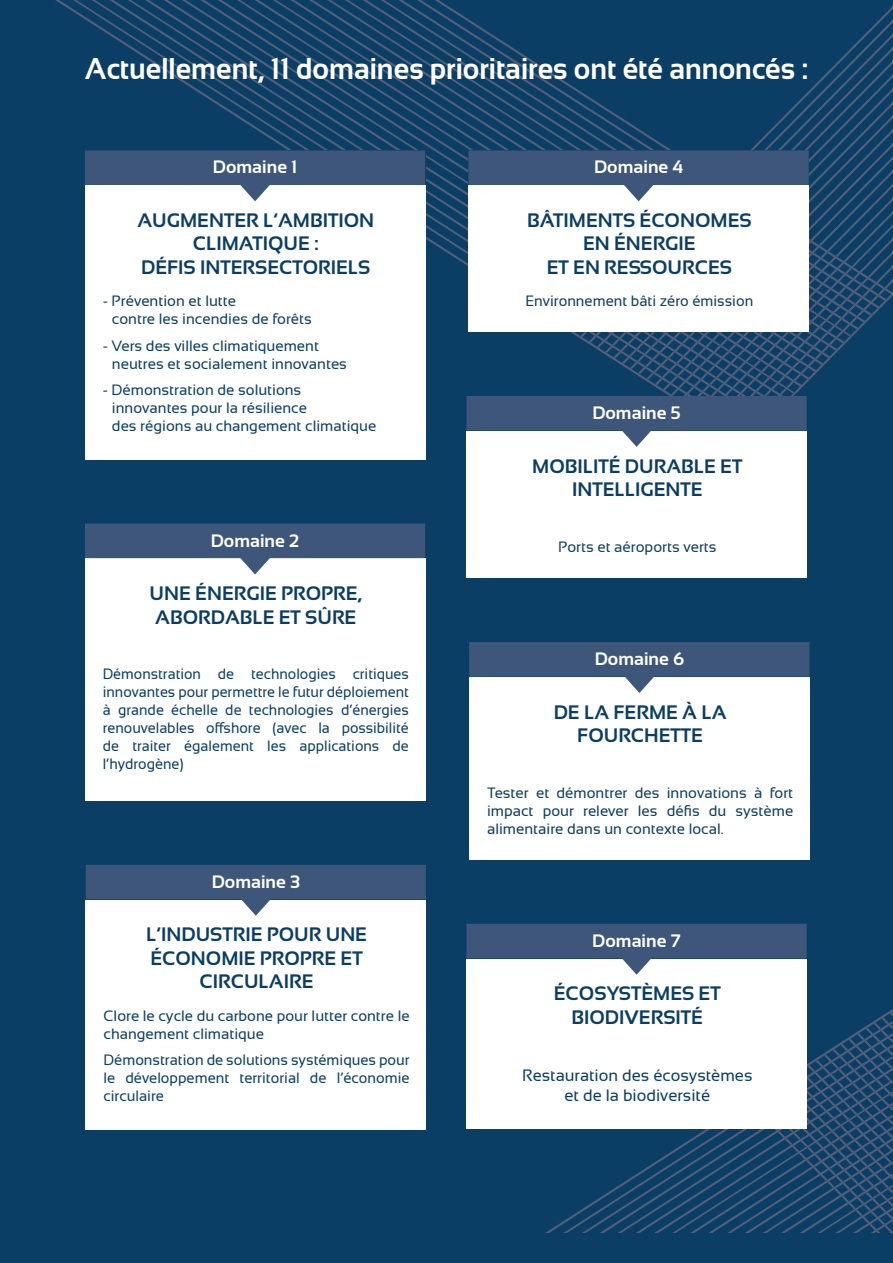
<style>
.page{position:relative;width:893px;height:1263px;background:#0b3e65}
.page>*{position:absolute;margin:0;border:0;box-sizing:border-box;transform-origin:0 0}
.t1{font:700 30px "Sansation";color:#fff;scale:.95 1}
.t2{font:700 19.5px/23.4px "Sansation";color:#0b3e65;text-align:center}
.t3{font:700 18px "Sansation";color:#fff}
.t4{font:16.5px/19.8px "Sansation";color:#0b3e65;text-align:center}
.t5{font:15px/18px "Sansation";color:#0b3e65}
.t6{font:15px/18px "Sansation";color:#0b3e65;text-align:justify;scale:.96 1}
</style>
<div class="page">
<svg style="left:398px;top:0;width:28px;height:309px"></svg>
<svg style="left:417px;top:0;width:18px;height:302px"></svg>
<svg style="left:435px;top:0;width:31px;height:265px"></svg>
<svg style="left:608px;top:1181px;width:18px;height:52px"></svg>
<svg style="left:626px;top:1169px;width:18px;height:64px"></svg>
<svg style="left:644px;top:1009px;width:249px;height:224px"></svg>
<div style="left:85px;top:151px;width:340px;height:309px;background:#fff"></div>
<svg style="left:85px;top:150px;width:340px;height:51px"></svg>
<div style="left:85px;top:525px;width:340px;height:276px;background:#fff"></div>
<svg style="left:85px;top:524px;width:340px;height:50px"></svg>
<div style="left:86px;top:866px;width:340px;height:263px;background:#fff"></div>
<svg style="left:86px;top:865px;width:340px;height:51px"></svg>
<div style="left:469px;top:643px;width:340px;height:217px;background:#fff"></div>
<svg style="left:469px;top:642px;width:340px;height:51px"></svg>
<div style="left:466px;top:397px;width:341px;height:181px;background:#fff"></div>
<svg style="left:466px;top:6px;width:427px;height:441px"></svg>
<div style="left:466px;top:925px;width:341px;height:204px;background:#fff"></div>
<svg style="left:466px;top:924px;width:341px;height:51px"></svg>
<h1 class="t1" style="left:85px;top:52px;width:763px">Actuellement, 11 domaines prioritaires ont été annoncés :</h1>
<p class="t3" style="left:213px;top:157px;width:86px">Domaine 1</p>
<h2 class="t2" style="left:137px;top:209px;width:238px">AUGMENTER L’AMBITION<br>CLIMATIQUE :<br>DÉFIS INTERSECTORIELS</h2>
<p class="t5" style="left:112px;top:292px;width:201px;text-indent:-9px">- Prévention et lutte<br>contre les incendies de forêts</p>
<p class="t5" style="left:112px;top:337px;width:237px;text-indent:-9px">- Vers des villes climatiquement neutres et socialement innovantes</p>
<p class="t5" style="left:112px;top:381px;width:266px;text-indent:-9px">- Démonstration de solutions innovantes pour la résilience<br>des régions au changement climatique</p>
<p class="t3" style="left:211px;top:530px;width:90px">Domaine 2</p>
<h2 class="t2" style="left:150px;top:582px;width:214px;text-align:left">UNE ÉNERGIE PROPRE,<br>ABORDABLE ET SÛRE</h2>
<p class="t6" style="left:103px;top:665px;width:320px">Démonstration de technologies critiques innovantes pour permettre le futur déploiement à grande échelle de technologies d’énergies renouvelables offshore (avec la possibilité de traiter également les applications de l’hydrogène)</p>
<p class="t3" style="left:212px;top:871px;width:90px">Domaine 3</p>
<h2 class="t2" style="left:146px;top:923px;width:223px">L’INDUSTRIE POUR UNE<br>ÉCONOMIE PROPRE ET<br>CIRCULAIRE</h2>
<p class="t5" style="left:103px;top:1006px;width:308px">Clore le cycle du carbone pour lutter contre le changement climatique</p>
<p class="t5" style="left:103px;top:1051px;width:308px;text-align:justify">Démonstration de solutions systémiques pour le développement territorial de l’économie circulaire</p>
<p class="t3" style="left:594px;top:157px;width:90px">Domaine 4</p>
<h2 class="t2" style="left:527px;top:209px;width:226px">BÂTIMENTS ÉCONOMES<br>EN ÉNERGIE<br>ET EN RESSOURCES</h2>
<p class="t5" style="left:525px;top:292px;width:229px">Environnement bâti zéro émission</p>
<p class="t3" style="left:592px;top:403px;width:90px">Domaine 5</p>
<h2 class="t2" style="left:532px;top:454px;width:212px">MOBILITÉ DURABLE ET<br>INTELLIGENTE</h2>
<p class="t5" style="left:558px;top:538px;width:160px">Ports et aéroports verts</p>
<p class="t3" style="left:595px;top:649px;width:91px">Domaine 6</p>
<h2 class="t2" style="left:554px;top:700px;width:174px">DE LA FERME À LA<br>FOURCHETTE</h2>
<p class="t5" style="left:487px;top:784px;width:308px;text-align:justify">Tester et démontrer des innovations à fort impact pour relever les défis du système alimentaire dans un contexte local.</p>
<p class="t3" style="left:592px;top:930px;width:90px">Domaine 7</p>
<h2 class="t2" style="left:554px;top:982px;width:168px">ÉCOSYSTÈMES ET<br>BIODIVERSITÉ</h2>
<p class="t4" style="left:522px;top:1065px;width:232px">Restauration des écosystèmes et de la biodiversité</p>
</div>
